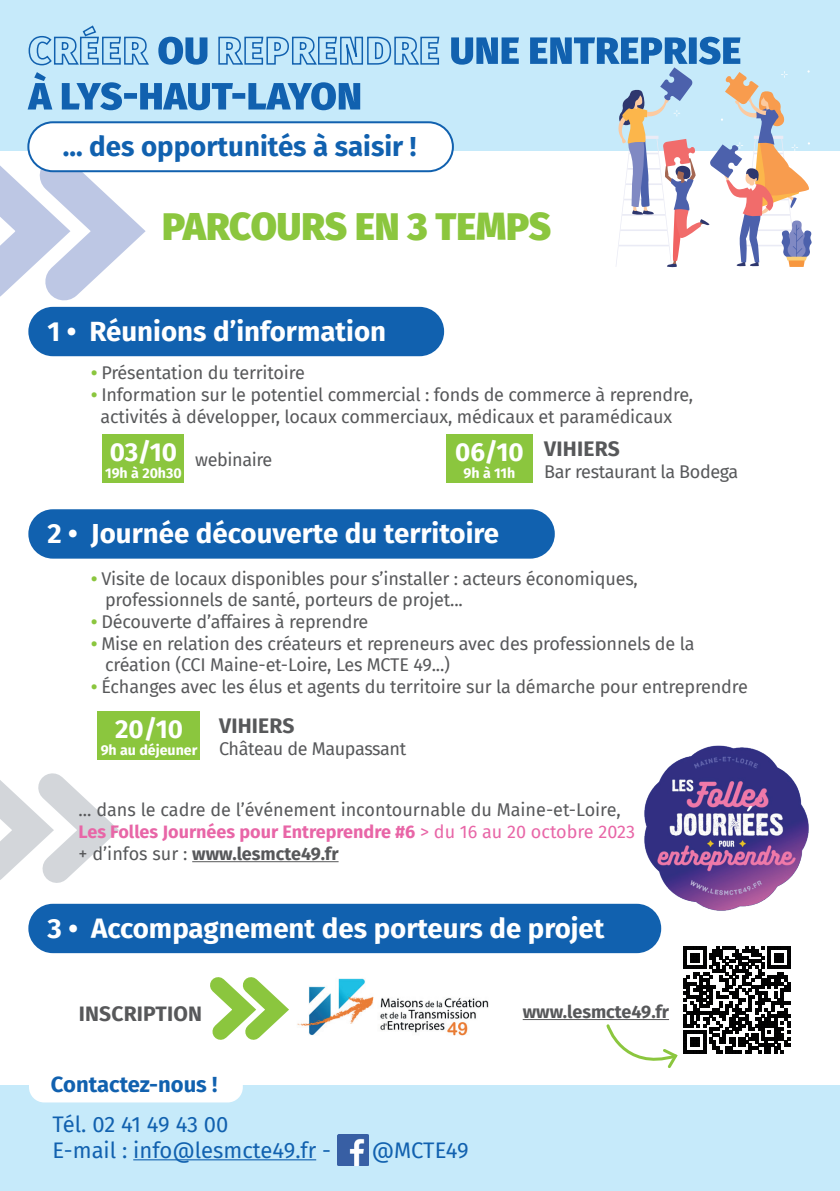
<style>
.page{position:relative;width:840px;height:1191px;background:#fff}
.page>*{position:absolute;margin:0;border:0;box-sizing:border-box;transform-origin:0 0}
.t1{font:900 38px "Fira Sans";color:#8bc63e}
.t2{font:700 27.6px "Fira Sans";color:#fff}
.t3{font:700 27.6px "Fira Sans";color:#1161af}
.t4{font:700 26px "Fira Sans";color:#fff}
.t5{font:22px/26px "Fira Sans";color:#1161af}
.t6{font:700 22px "Fira Sans";color:#1161af}
.t7{font:700 21px "Fira Sans";letter-spacing:.01em;color:#57585a}
.t8{font:18px/21.6px "Fira Sans";letter-spacing:-.01em;color:#57585a}
.t9{font:700 18px "Fira Sans";color:#57585a}
.t10{font:700 14.2px "Fira Sans";color:#fff}
.s1{font-weight:700;color:#8bc63e}
.s2{font-weight:700;color:#e866a7}
.s3{color:#e866a7}
.s4{font-weight:700}
</style>
<div class="page">
<img style="left:301px;top:978px;width:188px;height:58px">
<svg style="left:210px;top:977px;width:91px;height:63px"></svg>
<svg style="left:604px;top:946px;width:186px;height:122px"></svg>
<div style="left:0;top:1085px;width:839px;height:106px;background:#c6eafa"></div>
<div style="left:0;top:0;width:839px;height:150px;background:#c6eafa"></div>
<svg style="left:0;top:124px;width:173px;height:203px"></svg>
<div style="left:28px;top:122px;width:424px;height:49px;background:#fff;border-radius:24px"></div>
<div style="left:27px;top:121px;width:426px;height:51px;border:2px solid #1161af;border-radius:24px"></div>
<div style="left:28px;top:307px;width:416px;height:49px;background:#1161af;border-radius:24px"></div>
<div style="left:28px;top:509px;width:526px;height:49px;background:#1161af;border-radius:24px"></div>
<div style="left:28px;top:903px;width:632px;height:50px;background:#1161af;border-radius:24px"></div>
<div style="left:102px;top:434px;width:81px;height:49px;background:#8bc63e"></div>
<div style="left:445px;top:434px;width:87px;height:49px;background:#8bc63e"></div>
<div style="left:98px;top:711px;width:102px;height:49px;background:#8bc63e"></div>
<hr style="left:192px;top:861px;width:146px;height:1px;background:#57585a">
<svg style="left:0;top:773px;width:119px;height:110px"></svg>
<hr style="left:522px;top:1019px;width:146px;height:1px;background:#57585a">
<hr style="left:133px;top:1159px;width:183px;height:1px;background:#1161af">
<img style="left:337px;top:1134px;width:32px;height:31px">
<div style="left:29px;top:1066px;width:214px;height:36px;background:#fff;border-radius:15px"></div>
<img style="left:641px;top:745px;width:168px;height:168px">
<svg style="left:451px;top:37px;width:360px;height:231px"></svg>
<svg style="left:28px;top:25px;width:412px;height:85px"></svg>
<h2 class="t3" style="left:63px;top:123px;width:355px">... des opportunités à saisir !</h2>
<h1 class="t1" style="left:162px;top:192px;width:390px">PARCOURS EN 3 TEMPS</h1>
<h2 class="t2" style="left:47px;top:308px;width:340px">1 • Réunions d’information</h2>
<p class="t8" style="left:91px;top:362px;width:215px"><span class="s1">•</span> Présentation du territoire</p>
<p class="t8" style="left:100px;top:383px;width:593px;text-indent:-9px"><span class="s1">•</span> Information sur le potentiel commercial : fonds de commerce à reprendre, activités à développer, locaux commerciaux, médicaux et paramédicaux</p>
<h3 class="t4" style="left:110px;top:430px;width:69px">03/10</h3>
<p class="t10" style="left:105px;top:461px;width:78px">19h à 20h30</p>
<p class="t8" style="left:195px;top:448px;width:79px">webinaire</p>
<h3 class="t4" style="left:455px;top:430px;width:70px">06/10</h3>
<p class="t10" style="left:463px;top:461px;width:53px">9h à 11h</p>
<p class="t7" style="left:544px;top:431px;width:77px">VIHIERS</p>
<p class="t8" style="left:544px;top:460px;width:195px">Bar restaurant la Bodega</p>
<h2 class="t2" style="left:47px;top:510px;width:453px">2 • Journée découverte du territoire</h2>
<p class="t8" style="left:105px;top:567px;width:534px;text-indent:-14px"><span class="s1">•</span> Visite de locaux disponibles pour s’installer : acteurs économiques, professionnels de santé, porteurs de projet...</p>
<p class="t8" style="left:91px;top:610px;width:278px"><span class="s1">•</span> Découverte d’affaires à reprendre</p>
<p class="t8" style="left:105px;top:632px;width:590px;text-indent:-14px"><span class="s1">•</span> Mise en relation des créateurs et repreneurs avec des professionnels de la création (CCI Maine-et-Loire, Les MCTE 49...)</p>
<p class="t8" style="left:91px;top:675px;width:657px"><span class="s1">•</span> Échanges avec les élus et agents du territoire sur la démarche pour entreprendre</p>
<h3 class="t4" style="left:115px;top:707px;width:69px">20/10</h3>
<p class="t10" style="left:101px;top:738px;width:98px">9h au déjeuner</p>
<p class="t7" style="left:219px;top:708px;width:77px">VIHIERS</p>
<p class="t8" style="left:219px;top:737px;width:188px">Château de Maupassant</p>
<p class="t8" style="left:79px;top:798px;width:557px">... dans le cadre de l’événement incontournable du Maine-et-Loire,<br><span class="s2">Les Folles Journées pour Entreprendre #6</span> <span class="s3">&gt; du 16 au 20 octobre 2023 </span>+ d’infos sur : <span class="s4">www.lesmcte49.fr</span></p>
<h2 class="t2" style="left:47px;top:905px;width:558px">3 • Accompagnement des porteurs de projet</h2>
<p class="t7" style="left:79px;top:996px;width:125px">INSCRIPTION</p>
<p class="t9" style="left:522px;top:996px;width:148px">www.lesmcte49.fr</p>
<p class="t6" style="left:51px;top:1066px;width:168px">Contactez-nous !</p>
<p class="t5" style="left:53px;top:1110px;width:280px">Tél. 02 41 49 43 00<br>E-mail : info@lesmcte49.fr -</p>
<p class="t5" style="left:371px;top:1136px;width:98px">@MCTE49</p>
</div>
